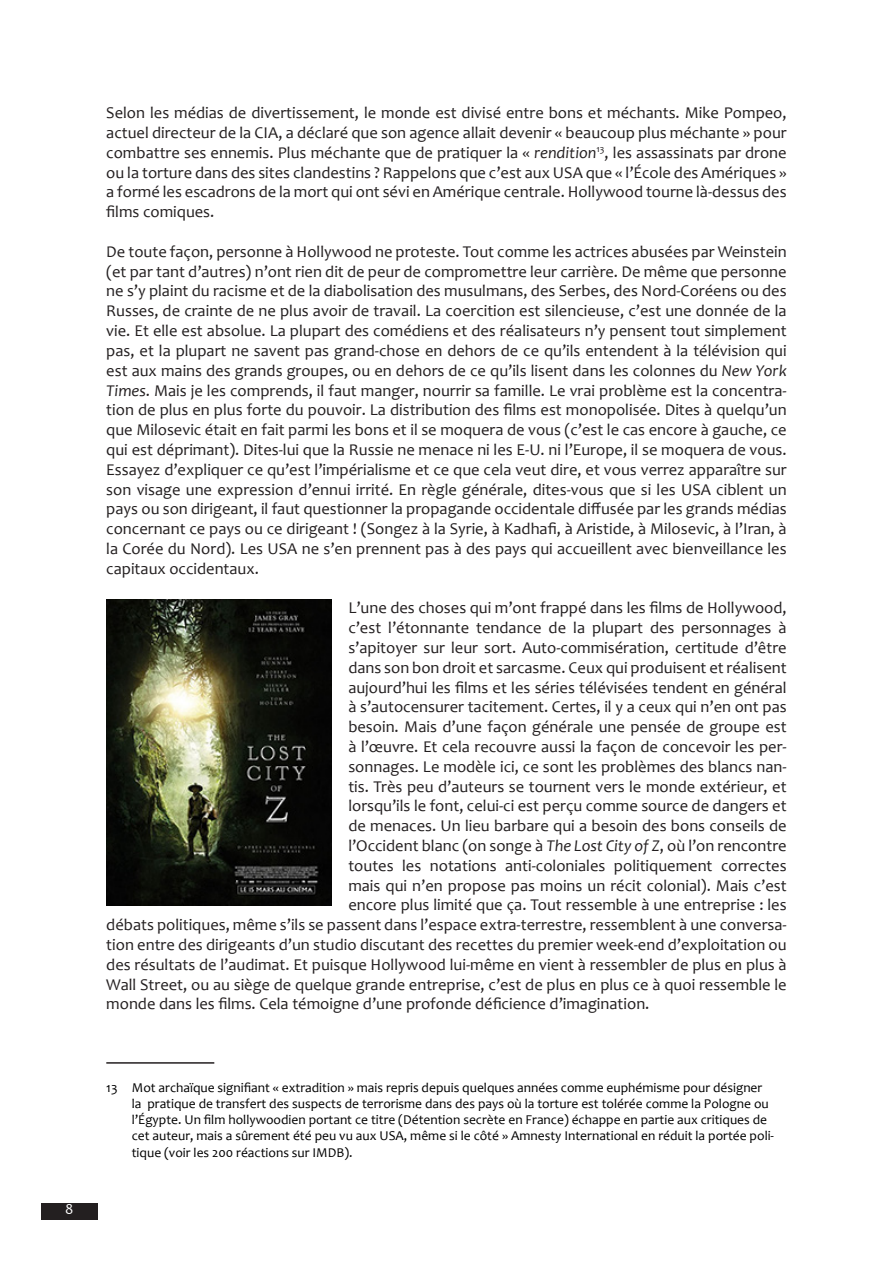
<style>
.page{position:relative;width:893px;height:1263px;background:#fff}
.page>*{position:absolute;margin:0;border:0;box-sizing:border-box;transform-origin:0 0}
.t1{font:16.5px/19.8px "Candara";color:#231f20;text-align:justify}
.t2{font:15px "Candara";color:#fff}
.Footnote_text{font:13.5px/16.2px "Candara";color:#000}
.s1{font-style:italic}
</style>
<div class="page">
<div style="left:41px;top:1203px;width:57px;height:17px;background:#231f20"></div>
<hr style="left:106px;top:1062px;width:108px;height:2px;background:#231f20">
<img style="left:106px;top:600px;width:225px;height:306px">
<p class="t2" style="left:65px;top:1200px;width:10px">8</p>
<p class="t1" style="left:106px;top:103px;width:682px">Selon les médias de divertissement, le monde est divisé entre bons et méchants. Mike Pompeo, actuel directeur de la CIA, a déclaré que son agence allait devenir « beaucoup plus méchante » pour combattre ses ennemis. Plus méchante que de pratiquer la « <span class="s1">rendition</span><sup>13</sup>, les assassinats par drone ou la torture dans des sites clandestins ? Rappelons que c’est aux USA que « l’École des Amériques » a formé les escadrons de la mort qui ont sévi en Amérique centrale. Hollywood tourne là-dessus des films comiques.</p>
<p class="t1" style="left:106px;top:241px;width:682px">De toute façon, personne à Hollywood ne proteste. Tout comme les actrices abusées par Weinstein (et par tant d’autres) n’ont rien dit de peur de compromettre leur carrière. De même que personne ne s’y plaint du racisme et de la diabolisation des musulmans, des Serbes, des Nord-Coréens ou des Russes, de crainte de ne plus avoir de travail. La coercition est silencieuse, c’est une donnée de la vie. Et elle est absolue. La plupart des comédiens et des réalisateurs n’y pensent tout simplement pas, et la plupart ne savent pas grand-chose en dehors de ce qu’ils entendent à la télévision qui est aux mains des grands groupes, ou en dehors de ce qu’ils lisent dans les colonnes du <span class="s1">New York Times</span>. Mais je les comprends, il faut manger, nourrir sa famille. Le vrai problème est la concentra&shy;tion de plus en plus forte du pouvoir. La distribution des films est monopolisée. Dites à quelqu’un que Milosevic était en fait parmi les bons et il se moquera de vous (c’est le cas encore à gauche, ce qui est déprimant). Dites-lui que la Russie ne menace ni les E-U. ni l’Europe, il se moquera de vous.<br>Essayez d’expliquer ce qu’est l’impérialisme et ce que cela veut dire, et vous verrez apparaître sur son visage une expression d’ennui irrité. En règle générale, dites-vous que si les USA ciblent un pays ou son dirigeant, il faut questionner la propagande occidentale diffusée par les grands médias concernant ce pays ou ce dirigeant ! (Songez à la Syrie, à Kadhafi, à Aristide, à Milosevic, à l’Iran, à la Corée du Nord). Les USA ne s’en prennent pas à des pays qui accueillent avec bienveillance les capitaux occidentaux.</p>
<p class="t1" style="left:348px;top:598px;width:440px">L’une des choses qui m’ont frappé dans les films de Hollywood,</p>
<p class="t1" style="left:348px;top:618px;width:440px">c’est l’étonnante tendance de la plupart des personnages à</p>
<p class="t1" style="left:348px;top:637px;width:440px">s’apitoyer sur leur sort. Auto-commisération, certitude d’être</p>
<p class="t1" style="left:348px;top:657px;width:440px">dans son bon droit et sarcasme. Ceux qui produisent et réalisent</p>
<p class="t1" style="left:348px;top:677px;width:440px">aujourd’hui les films et les séries télévisées tendent en général</p>
<p class="t1" style="left:348px;top:697px;width:440px">à s’autocensurer tacitement. Certes, il y a ceux qui n’en ont pas</p>
<p class="t1" style="left:348px;top:717px;width:440px">besoin. Mais d’une façon générale une pensée de groupe est</p>
<p class="t1" style="left:348px;top:736px;width:440px">à l’œuvre. Et cela recouvre aussi la façon de concevoir les per-</p>
<p class="t1" style="left:348px;top:756px;width:440px">sonnages. Le modèle ici, ce sont les problèmes des blancs nan-</p>
<p class="t1" style="left:348px;top:776px;width:440px">tis. Très peu d’auteurs se tournent vers le monde extérieur, et</p>
<p class="t1" style="left:348px;top:796px;width:440px">lorsqu’ils le font, celui-ci est perçu comme source de dangers et</p>
<p class="t1" style="left:348px;top:816px;width:440px">de menaces. Un lieu barbare qui a besoin des bons conseils de</p>
<p class="t1" style="left:348px;top:835px;width:440px">l’Occident blanc (on songe à <span class="s1">The Lost City of Z</span>, où l’on rencontre</p>
<p class="t1" style="left:348px;top:855px;width:440px">toutes les notations anti-coloniales politiquement correctes</p>
<p class="t1" style="left:348px;top:875px;width:440px">mais qui n’en propose pas moins un récit colonial). Mais c’est</p>
<p class="t1" style="left:348px;top:895px;width:440px">encore plus limité que ça. Tout ressemble à une entreprise : les</p>
<p class="t1" style="left:106px;top:915px;width:682px">débats politiques, même s’ils se passent dans l’espace extra-terrestre, ressemblent à une conversa-</p>
<p class="t1" style="left:106px;top:934px;width:682px">tion entre des dirigeants d’un studio discutant des recettes du premier week-end d’exploitation ou</p>
<p class="t1" style="left:106px;top:954px;width:682px">des résultats de l’audimat. Et puisque Hollywood lui-même en vient à ressembler de plus en plus à</p>
<p class="t1" style="left:106px;top:974px;width:682px">Wall Street, ou au siège de quelque grande entreprise, c’est de plus en plus ce à quoi ressemble le</p>
<p class="t1" style="left:106px;top:994px;width:545px">monde dans les films. Cela témoigne d’une profonde déficience d’imagination.</p>
<p class="Footnote_text" style="left:132px;top:1079px;width:644px;text-indent:-26px">13 Mot archaïque signifiant « extradition » mais repris depuis quelques années comme euphémisme pour désigner la pratique de transfert des suspects de terrorisme dans des pays où la torture est tolérée comme la Pologne ou l’Égypte. Un film hollywoodien portant ce titre (Détention secrète en France) échappe en partie aux critiques de cet auteur, mais a sûrement été peu vu aux USA, même si le côté » Amnesty International en réduit la portée poli&shy;tique (voir les 200 réactions sur IMDB).</p>
</div>
